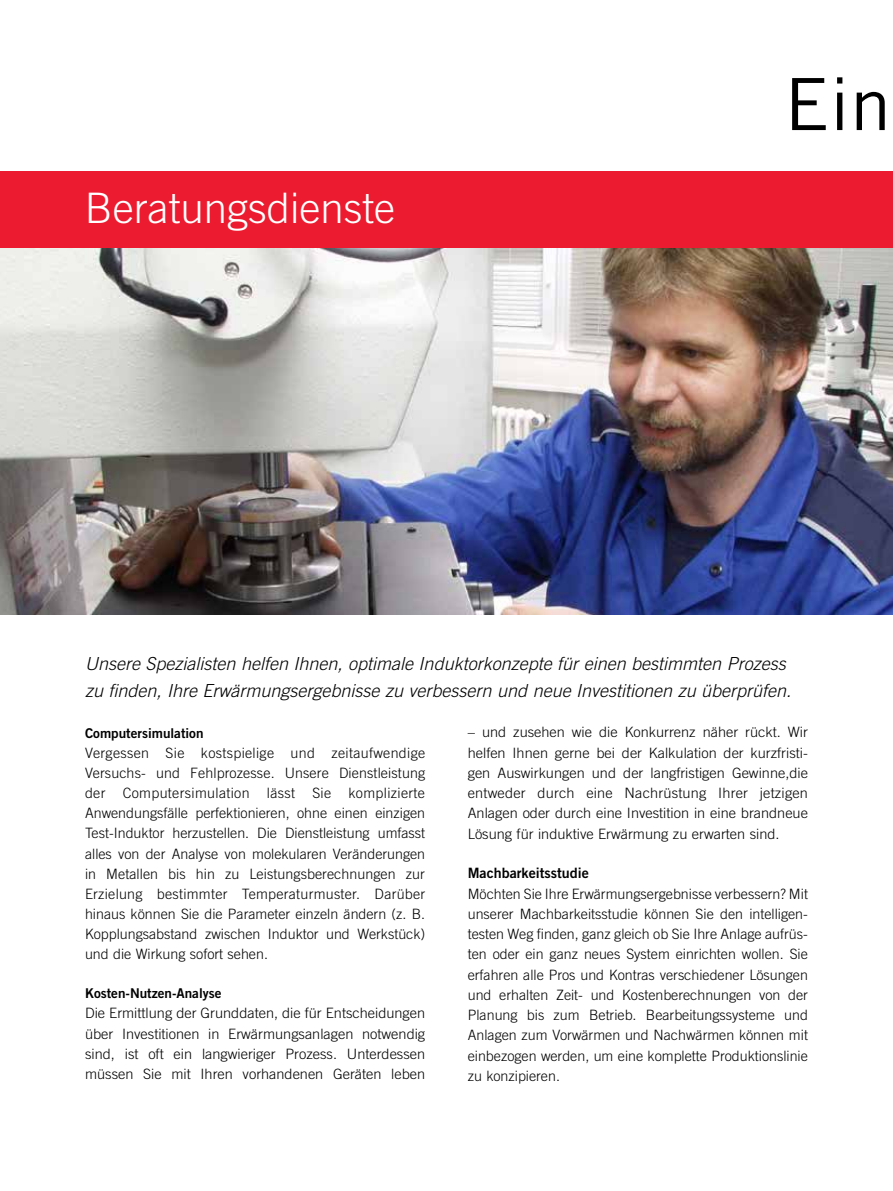
<style>
.page{position:relative;width:893px;height:1191px;background:#fff}
.page>*{position:absolute;margin:0;border:0;box-sizing:border-box;transform-origin:0 0}
.t1{font:72px "Trade Gothic LT Std";color:#000}
.t2{font:300 42px "Trade Gothic LT Std";color:#fff}
.t3{font:italic 300 18px/27px "Trade Gothic LT Std";color:#000}
.t4{font:300 14.25px/20.2px "Trade Gothic LT Std";color:#000;text-align:justify}
.t5{font:14.25px "Trade Gothic Bold Two";color:#000}
.t6{font:13.5px "Trade Gothic Bold Two";color:#000}
</style>
<div class="page">
<div style="left:0;top:172px;width:893px;height:85px;background:#ed1b2f"></div>
<img style="left:0;top:248px;width:893px;height:366px">
<h2 class="t2" style="left:85px;top:183px;width:312px">Beratungsdienste</h2>
<h1 class="t1" style="left:784px;top:61px;width:109px">Ein</h1>
<p class="t3" style="left:85px;top:650px;width:708px">Unsere Spezialisten helfen Ihnen, optimale Induktorkonzepte für einen bestimmten Prozess zu finden, Ihre Erwärmungsergebnisse zu verbessern und neue Investitionen zu überprüfen.</p>
<p class="t6" style="left:85px;top:724px;width:120px">Computersimulation</p>
<p class="t4" style="left:85px;top:742px;width:342px">Vergessen Sie kostspielige und zeitaufwendige Versuchs- und Fehlprozesse. Unsere Dienstleistung der Computersimulation lässt Sie komplizierte Anwendungsfälle perfektionieren, ohne einen einzigen Test-Induktor herzustellen. Die Dienstleistung umfasst alles von der Analyse von molekularen Veränderungen in Metallen bis hin zu Leistungsberechnungen zur Erzielung bestimmter Temperaturmuster. Darüber hinaus können Sie die Parameter einzeln ändern (z. B.<br>Kopplungsabstand zwischen Induktor und Werkstück) und die Wirkung sofort sehen.</p>
<p class="t6" style="left:85px;top:985px;width:138px">Kosten-Nutzen-Analyse</p>
<p class="t4" style="left:85px;top:1003px;width:342px">Die Ermittlung der Grunddaten, die für Entscheidungen über Investitionen in Erwärmungsanlagen notwendig sind, ist oft ein langwieriger Prozess. Unterdessen müssen Sie mit Ihren vorhandenen Geräten leben</p>
<p class="t4" style="left:468px;top:722px;width:342px">– und zusehen wie die Konkurrenz näher rückt. Wir helfen Ihnen gerne bei der Kalkulation der kurzfristi&shy;gen Auswirkungen und der langfristigen Gewinne,die entweder durch eine Nachrüstung Ihrer jetzigen Anlagen oder durch eine Investition in eine brandneue Lösung für induktive Erwärmung zu erwarten sind.</p>
<p class="t5" style="left:468px;top:864px;width:123px">Machbarkeitsstudie</p>
<p class="t4" style="left:468px;top:883px;width:342px">Möchten Sie Ihre Erwärmungsergebnisse verbessern? Mit unserer Machbarkeitsstudie können Sie den intelligen&shy;testen Weg finden, ganz gleich ob Sie Ihre Anlage aufrüs&shy;ten oder ein ganz neues System einrichten wollen. Sie erfahren alle Pros und Kontras verschiedener Lösungen und erhalten Zeit- und Kostenberechnungen von der Planung bis zum Betrieb. Bearbeitungssysteme und Anlagen zum Vorwärmen und Nachwärmen können mit einbezogen werden, um eine komplette Produktionslinie zu konzipieren.</p>
</div>
